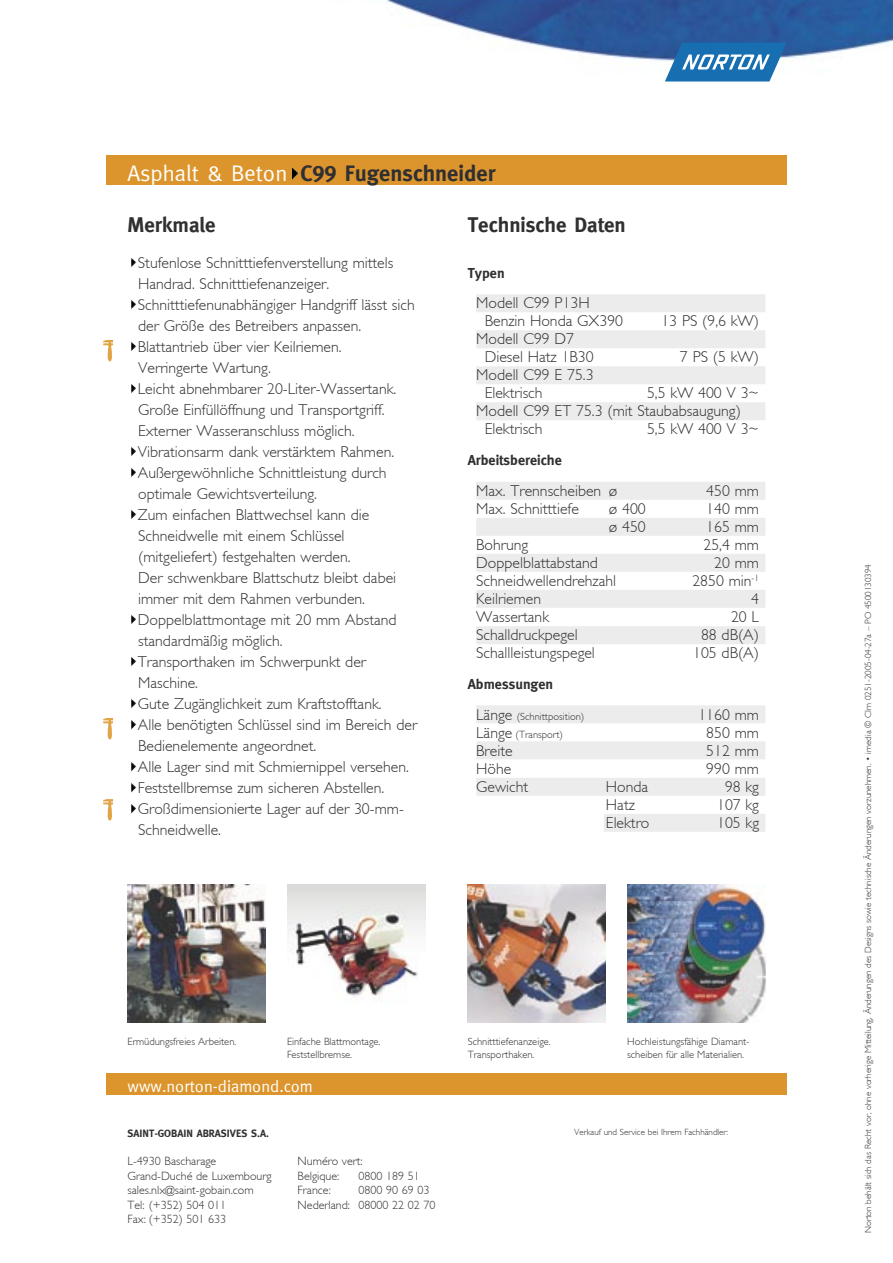
<style>
.page{position:relative;width:893px;height:1263px;background:#fff}
.page>*{position:absolute;margin:0;border:0;box-sizing:border-box;transform-origin:0 0}
.t1{font:700 22.5px "I Meta";color:#302f31}
.Grand_titre{font:700 21px "I Meta";color:#302f31}
.t2{font:16.5px "I Meta Normal";color:#fff}
.Text_normal{font:300 15.75px/21px "I Gill Sans";color:#302f31}
.Sous-titre{font:700 14.25px "I Meta";color:#302f31}
.t3{font:300 12px "I Gill Sans";color:#302f31}
.Bildunterschrift{font:300 10.5px/12.6px "I Gill Sans";color:#302f31}
.t4{font:700 10.5px "I Meta";color:#302f31}
.t5{font:300 9px "I Gill Sans";color:#302f31}
.s1{font-family:"I Meta Normal";font-weight:400;color:#fff}
.s2{font-size:15.75px}
</style>
<div class="page">
<img style="left:387px;top:0;width:506px;height:82px">
<img style="left:287px;top:884px;width:138px;height:113px">
<img style="left:128px;top:884px;width:138px;height:139px">
<img style="left:468px;top:884px;width:138px;height:139px">
<img style="left:627px;top:884px;width:138px;height:139px">
<svg style="left:665px;top:43px;width:122px;height:38px"></svg>
<div style="left:106px;top:155px;width:681px;height:30px;background:#dc952d"></div>
<svg style="left:292px;top:167px;width:6px;height:13px"></svg>
<div style="left:476px;top:294px;width:289px;height:18px;background:#ececed"></div>
<div style="left:476px;top:330px;width:289px;height:18px;background:#ececed"></div>
<div style="left:476px;top:366px;width:289px;height:18px;background:#ececed"></div>
<div style="left:476px;top:402px;width:289px;height:18px;background:#ececed"></div>
<div style="left:476px;top:482px;width:289px;height:18px;background:#ececed"></div>
<div style="left:476px;top:518px;width:289px;height:18px;background:#ececed"></div>
<div style="left:476px;top:554px;width:289px;height:18px;background:#ececed"></div>
<div style="left:476px;top:590px;width:289px;height:18px;background:#ececed"></div>
<div style="left:476px;top:626px;width:289px;height:18px;background:#ececed"></div>
<div style="left:476px;top:705px;width:289px;height:18px;background:#ececed"></div>
<div style="left:476px;top:741px;width:289px;height:18px;background:#ececed"></div>
<div style="left:476px;top:778px;width:289px;height:18px;background:#ececed"></div>
<div style="left:604px;top:814px;width:161px;height:18px;background:#ececed"></div>
<svg style="left:131px;top:257px;width:5px;height:11px"></svg>
<svg style="left:131px;top:299px;width:5px;height:11px"></svg>
<svg style="left:131px;top:341px;width:5px;height:11px"></svg>
<svg style="left:131px;top:383px;width:5px;height:11px"></svg>
<svg style="left:131px;top:446px;width:5px;height:11px"></svg>
<svg style="left:131px;top:467px;width:5px;height:11px"></svg>
<svg style="left:131px;top:509px;width:5px;height:11px"></svg>
<svg style="left:131px;top:614px;width:5px;height:11px"></svg>
<svg style="left:131px;top:656px;width:5px;height:11px"></svg>
<svg style="left:131px;top:698px;width:5px;height:11px"></svg>
<svg style="left:131px;top:719px;width:5px;height:11px"></svg>
<svg style="left:131px;top:761px;width:5px;height:11px"></svg>
<svg style="left:131px;top:782px;width:5px;height:11px"></svg>
<svg style="left:131px;top:803px;width:5px;height:11px"></svg>
<svg style="left:103px;top:340px;width:10px;height:21px"></svg>
<svg style="left:103px;top:718px;width:10px;height:21px"></svg>
<svg style="left:103px;top:799px;width:10px;height:21px"></svg>
<div style="left:106px;top:1074px;width:681px;height:21px;background:#dc952d"></div>
<p class="t1" style="left:128px;top:160px;width:369px"><span class="s1">Asphalt &amp; Beton</span> C99 Fugenschneider</p>
<p class="Grand_titre" style="left:468px;top:213px;width:159px">Technische Daten</p>
<p class="Sous-titre" style="left:468px;top:264px;width:38px">Typen</p>
<p class="Text_normal" style="left:476px;top:293px;width:115px">Modell C99 P13H</p>
<p class="Text_normal" style="left:485px;top:311px;width:140px">Benzin Honda GX390</p>
<p class="Text_normal" style="left:661px;top:311px;width:99px">13 PS (9,6 kW)</p>
<p class="Text_normal" style="left:476px;top:329px;width:99px">Modell C99 D7</p>
<p class="Text_normal" style="left:485px;top:347px;width:110px">Diesel Hatz 1B30</p>
<p class="Text_normal" style="left:680px;top:347px;width:81px">7 PS (5 kW)</p>
<p class="Text_normal" style="left:476px;top:365px;width:119px">Modell C99 E 75.3</p>
<p class="Text_normal" style="left:485px;top:383px;width:59px">Elektrisch</p>
<p class="Text_normal" style="left:647px;top:383px;width:114px">5,5 kW 400 V 3~</p>
<p class="Text_normal" style="left:476px;top:401px;width:266px">Modell C99 ET 75.3 (mit Staubabsaugung)</p>
<p class="Text_normal" style="left:485px;top:419px;width:59px">Elektrisch</p>
<p class="Text_normal" style="left:647px;top:419px;width:114px">5,5 kW 400 V 3~</p>
<p class="Sous-titre" style="left:468px;top:452px;width:96px">Arbeitsbereiche</p>
<p class="Text_normal" style="left:476px;top:480px;width:143px">Max. Trennscheiben ø</p>
<p class="Text_normal" style="left:706px;top:480px;width:54px">450 mm</p>
<p class="Text_normal" style="left:476px;top:498px;width:104px">Max. Schnitttiefe</p>
<p class="Text_normal" style="left:609px;top:498px;width:38px">ø 400</p>
<p class="Text_normal" style="left:706px;top:498px;width:54px">140 mm</p>
<p class="Text_normal" style="left:609px;top:516px;width:38px">ø 450</p>
<p class="Text_normal" style="left:706px;top:516px;width:54px">165 mm</p>
<p class="Text_normal" style="left:476px;top:534px;width:54px">Bohrung</p>
<p class="Text_normal" style="left:703px;top:534px;width:57px">25,4 mm</p>
<p class="Text_normal" style="left:476px;top:552px;width:123px">Doppelblattabstand</p>
<p class="Text_normal" style="left:714px;top:552px;width:46px">20 mm</p>
<p class="Text_normal" style="left:476px;top:570px;width:141px">Schneidwellendrehzahl</p>
<p class="Text_normal" style="left:692px;top:570px;width:68px">2850 min<sup>-1</sup></p>
<p class="Text_normal" style="left:476px;top:588px;width:66px">Keilriemen</p>
<p class="Text_normal" style="left:751px;top:588px;width:9px">4</p>
<p class="Text_normal" style="left:476px;top:606px;width:74px">Wassertank</p>
<p class="Text_normal" style="left:731px;top:606px;width:29px">20 L</p>
<p class="Text_normal" style="left:476px;top:624px;width:103px">Schalldruckpegel</p>
<p class="Text_normal" style="left:701px;top:624px;width:59px">88 dB(A)</p>
<p class="Text_normal" style="left:476px;top:642px;width:120px">Schallleistungspegel</p>
<p class="Text_normal" style="left:693px;top:642px;width:67px">105 dB(A)</p>
<p class="Sous-titre" style="left:468px;top:676px;width:87px">Abmessungen</p>
<p class="Bildunterschrift" style="left:476px;top:710px;width:110px"><span class="s2">Länge</span> (Schnittposition)</p>
<p class="Text_normal" style="left:698px;top:704px;width:62px">1160 mm</p>
<p class="Bildunterschrift" style="left:476px;top:728px;width:88px"><span class="s2">Länge</span> (Transport)</p>
<p class="Text_normal" style="left:706px;top:722px;width:54px">850 mm</p>
<p class="Text_normal" style="left:476px;top:740px;width:38px">Breite</p>
<p class="Text_normal" style="left:706px;top:740px;width:54px">512 mm</p>
<p class="Text_normal" style="left:476px;top:758px;width:37px">Höhe</p>
<p class="Text_normal" style="left:706px;top:758px;width:54px">990 mm</p>
<p class="Text_normal" style="left:476px;top:776px;width:54px">Gewicht</p>
<p class="Text_normal" style="left:606px;top:776px;width:44px">Honda</p>
<p class="Text_normal" style="left:725px;top:776px;width:36px">98 kg</p>
<p class="Text_normal" style="left:606px;top:794px;width:31px">Hatz</p>
<p class="Text_normal" style="left:717px;top:794px;width:43px">107 kg</p>
<p class="Text_normal" style="left:606px;top:812px;width:45px">Elektro</p>
<p class="Text_normal" style="left:717px;top:812px;width:43px">105 kg</p>
<p class="Grand_titre" style="left:128px;top:213px;width:90px">Merkmale</p>
<p class="Text_normal" style="left:138px;top:252px;width:257px">Stufenlose Schnitttiefenverstellung mittels<br>Handrad. Schnitttiefenanzeiger.</p>
<p class="Text_normal" style="left:138px;top:294px;width:278px">Schnitttiefenunabhängiger Handgriff lässt sich der Größe des Betreibers anpassen.</p>
<p class="Text_normal" style="left:138px;top:336px;width:205px">Blattantrieb über vier Keilriemen.<br>Verringerte Wartung.</p>
<p class="Text_normal" style="left:138px;top:378px;width:260px">Leicht abnehmbarer 20-Liter-Wassertank.<br>Große Einfüllöffnung und Transportgriff.<br>Externer Wasseranschluss möglich.</p>
<p class="Text_normal" style="left:138px;top:441px;width:258px">Vibrationsarm dank verstärktem Rahmen.</p>
<p class="Text_normal" style="left:138px;top:462px;width:250px">Außergewöhnliche Schnittleistung durch optimale Gewichtsverteilung.</p>
<p class="Text_normal" style="left:138px;top:504px;width:260px">Zum einfachen Blattwechsel kann die Schneidwelle mit einem Schlüssel (mitgeliefert) festgehalten werden.<br>Der schwenkbare Blattschutz bleibt dabei immer mit dem Rahmen verbunden.</p>
<p class="Text_normal" style="left:138px;top:609px;width:260px">Doppelblattmontage mit 20 mm Abstand standardmäßig möglich.</p>
<p class="Text_normal" style="left:138px;top:651px;width:230px">Transporthaken im Schwerpunkt der<br>Maschine.</p>
<p class="Text_normal" style="left:138px;top:693px;width:245px">Gute Zugänglichkeit zum Kraftstofftank.</p>
<p class="Text_normal" style="left:138px;top:714px;width:281px">Alle benötigten Schlüssel sind im Bereich der<br>Bedienelemente angeordnet.</p>
<p class="Text_normal" style="left:138px;top:756px;width:273px">Alle Lager sind mit Schmiernippel versehen.</p>
<p class="Text_normal" style="left:138px;top:777px;width:248px">Feststellbremse zum sicheren Abstellen.</p>
<p class="Text_normal" style="left:138px;top:798px;width:268px">Großdimensionierte Lager auf der 30-mm-<br>Schneidwelle.</p>
<p class="Bildunterschrift" style="left:128px;top:1035px;width:110px">Ermüdungsfreies Arbeiten.</p>
<p class="Bildunterschrift" style="left:287px;top:1035px;width:95px">Einfache Blattmontage.<br>Feststellbremse.</p>
<p class="Bildunterschrift" style="left:468px;top:1035px;width:84px">Schnitttiefenanzeige.<br>Transporthaken.</p>
<p class="Bildunterschrift" style="left:627px;top:1035px;width:124px">Hochleistungsfähige Diamant&shy;scheiben für alle Materialien.</p>
<p class="t2" style="left:128px;top:1077px;width:187px">www.norton-diamond.com</p>
<p class="t5" style="left:574px;top:1127px;width:156px">Verkauf und Service bei Ihrem Fachhändler:</p>
<p class="t4" style="left:128px;top:1127px;width:143px">SAINT-GOBAIN ABRASIVES S.A.</p>
<p class="t3" style="left:128px;top:1154px;width:90px">L-4930 Bascharage</p>
<p class="t3" style="left:128px;top:1169px;width:145px">Grand-Duché de Luxembourg</p>
<p class="t3" style="left:128px;top:1183px;width:128px">sales.nlx@saint-gobain.com</p>
<p class="t3" style="left:128px;top:1198px;width:100px">Tel: (+352) 504 011</p>
<p class="t3" style="left:128px;top:1212px;width:100px">Fax: (+352) 501 633</p>
<p class="t3" style="left:298px;top:1154px;width:66px">Numéro vert:</p>
<p class="t3" style="left:298px;top:1169px;width:43px">Belgique:</p>
<p class="t3" style="left:359px;top:1169px;width:63px">0800 189 51</p>
<p class="t3" style="left:298px;top:1183px;width:35px">France:</p>
<p class="t3" style="left:359px;top:1183px;width:73px">0800 90 69 03</p>
<p class="t3" style="left:298px;top:1198px;width:139px">Nederland: 08000 22 02 70</p>
<p class="t5" style="left:863px;top:1233px;width:671px;rotate:-90deg">Norton behält sich das Recht vor, ohne vorherige Mitteilung, Änderungen des Designs sowie technische Änderungen vorzunehmen. • imedia © CIm 0251-2005-04-27a – PO 4500130394</p>
</div>
